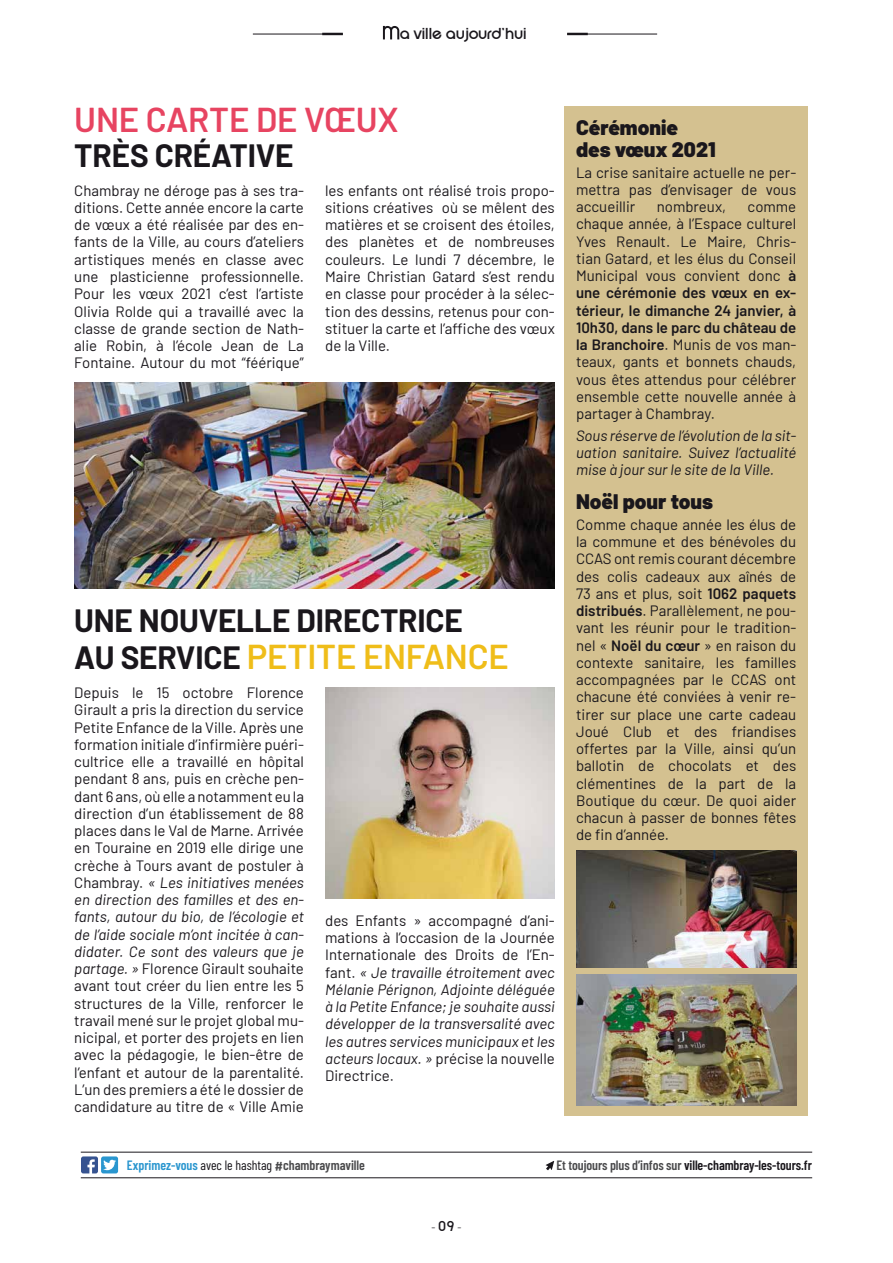
<style>
.page{position:relative;width:893px;height:1263px;background:#fff}
.page>*{position:absolute;margin:0;border:0;box-sizing:border-box;transform-origin:0 0}
.t1{font:600 34.5px "Barlow";letter-spacing:-.005em;color:#efbd19}
.t2{font:600 34.5px "Barlow";letter-spacing:-.005em;color:#e74461}
.t3{font:700 31.5px "Barlow";letter-spacing:-.005em;color:#1a171c}
.t4{font:900 21px/22.5px "Barlow";color:#1a171c}
.t5{font:700 16.5px "SF New Republic";letter-spacing:-.03em;color:#1a171c}
.t6{font:15px/17.2px "Barlow";color:#1a171c;text-align:justify}
.t7{font:italic 15px/17.2px "Barlow";color:#1a171c;text-align:justify}
.t8{font:600 13.5px "Barlow Condensed";letter-spacing:-.005em;color:#1a171c}
.t9{font:600 13.5px "Barlow Condensed";color:#4b4b4d}
.t10{font:10.05px "Barlow";color:#1a171c}
.s1{font-weight:700;font-size:31.5px;color:#1a171c}
.s2{font-style:italic}
.s3{font-style:normal}
.s4{font-weight:600}
.s5{color:#2a96cf}
.s6{font-weight:400;color:#1a171c}
.s7{color:#4b4b4d}
.s8{font-family:"SF New Republic";font-weight:700;font-size:15px}
</style>
<div class="page">
<div style="left:564px;top:106px;width:244px;height:1009px;background:#d4c190"></div>
<hr style="left:81px;top:1177px;width:731px;height:1px;background:#1a171c">
<hr style="left:81px;top:1152px;width:731px;height:1px;background:#1a171c">
<svg style="left:546px;top:1161px;width:8px;height:9px"></svg>
<svg style="left:81px;top:1156px;width:37px;height:17px"></svg>
<hr style="left:253px;top:34px;width:90px;height:1px;background:#1a171c">
<hr style="left:567px;top:34px;width:90px;height:1px;background:#1a171c">
<svg style="left:383px;top:26px;width:16px;height:13px"></svg>
<hr style="left:322px;top:33px;width:21px;height:2px;background:#1a171c">
<hr style="left:567px;top:33px;width:21px;height:2px;background:#1a171c">
<img style="left:74px;top:383px;width:481px;height:205px">
<img style="left:576px;top:850px;width:220px;height:117px">
<img style="left:576px;top:974px;width:220px;height:132px">
<img style="left:325px;top:688px;width:230px;height:210px">
<p class="t5" style="left:400px;top:25px;width:129px">a ville aujourd’hui</p>
<h1 class="t2" style="left:74px;top:95px;width:326px">UNE CARTE DE VŒUX</h1>
<h2 class="t3" style="left:74px;top:132px;width:221px">TRÈS CRÉATIVE</h2>
<p class="t6" style="left:74px;top:181px;width:231px">Chambray ne déroge pas à ses tra&shy;ditions. Cette année encore la carte de vœux a été réalisée par des en&shy;fants de la Ville, au cours d’ateliers artistiques menés en classe avec une plasticienne professionnelle.<br>Pour les vœux 2021 c’est l’artiste Olivia Rolde qui a travaillé avec la classe de grande section de Nath&shy;alie Robin, à l’école Jean de La Fontaine. Autour du mot “féérique”</p>
<p class="t6" style="left:325px;top:181px;width:231px">les enfants ont réalisé trois propo&shy;sitions créatives où se mêlent des matières et se croisent des étoiles, des planètes et de nombreuses couleurs. Le lundi 7 décembre, le Maire Christian Gatard s’est rendu en classe pour procéder à la sélec&shy;tion des dessins, retenus pour con&shy;stituer la carte et l’affiche des vœux de la Ville.</p>
<h2 class="t3" style="left:74px;top:597px;width:390px">UNE NOUVELLE DIRECTRICE</h2>
<h1 class="t1" style="left:74px;top:631px;width:436px"><span class="s1">AU SERVICE</span> PETITE ENFANCE</h1>
<p class="t6" style="left:74px;top:683px;width:231px">Depuis le 15 octobre Florence Girault a pris la direction du service Petite Enfance de la Ville. Après une formation initiale d’infirmière puéri&shy;cultrice elle a travaillé en hôpital pendant 8 ans, puis en crèche pen&shy;dant 6 ans, où elle a notamment eu la direction d’un établissement de 88 places dans le Val de Marne. Arrivée en Touraine en 2019 elle dirige une crèche à Tours avant de postuler à Chambray. <span class="s2">« Les initiatives menées en direction des familles et des en&shy;fants, autour du bio, de l’écologie et de l’aide sociale m’ont incitée à can&shy;didater. Ce sont des valeurs que je partage. »</span> Florence Girault souhaite avant tout créer du lien entre les 5 structures de la Ville, renforcer le travail mené sur le projet global mu&shy;nicipal, et porter des projets en lien avec la pédagogie, le bien-être de l’enfant et autour de la parentalité.<br>L’un des premiers a été le dossier de candidature au titre de « Ville Amie</p>
<p class="t7" style="left:325px;top:911px;width:231px"><span class="s3">des Enfants » accompagné d’ani&shy;mations à l’occasion de la Journée Internationale des Droits de l’En&shy;fant.</span> « Je travaille étroitement avec Mélanie Pérignon, Adjointe déléguée à la Petite Enfance; je souhaite aussi développer de la transversalité avec les autres services municipaux et les acteurs locaux. » <span class="s3">précise la nouvelle Directrice.</span></p>
<h3 class="t4" style="left:576px;top:114px;width:141px">Cérémonie des vœux 2021</h3>
<p class="t6" style="left:576px;top:162px;width:222px">La crise sanitaire actuelle ne per&shy;mettra pas d’envisager de vous accueillir</p>
<p class="t6" style="left:657px;top:197px;width:71px">nombreux,</p>
<p class="t6" style="left:576px;top:197px;width:222px;text-indent:171px">comme chaque année, à l’Espace culturel Yves Renault. Le Maire, Chris&shy;tian Gatard, et les élus du Conseil Municipal vous convient donc <span class="s4">à une cérémonie des vœux en ex&shy;térieur, le dimanche 24 janvier, à 10h30, dans le parc du château de la Branchoire</span>. Munis de vos man&shy;teaux, gants et bonnets chauds, vous êtes attendus pour célébrer ensemble cette nouvelle année à partager à Chambray.</p>
<p class="t7" style="left:576px;top:425px;width:222px">Sous réserve de l’évolution de la sit&shy;uation sanitaire. Suivez l’actualité mise à jour sur le site de la Ville.</p>
<h3 class="t4" style="left:576px;top:489px;width:139px">Noël pour tous</h3>
<p class="t6" style="left:576px;top:515px;width:222px">Comme chaque année les élus de la commune et des bénévoles du CCAS ont remis courant décembre des colis cadeaux aux aînés de 73 ans et plus, soit <span class="s4">1062 paquets distribués</span>. Parallèlement, ne pou&shy;vant les réunir pour le tradition&shy;nel « <span class="s4">Noël du cœur</span> » en raison du contexte sanitaire, les familles accompagnées par le CCAS ont chacune été conviées à venir re&shy;tirer sur place une carte cadeau Joué Club et des friandises offertes par la Ville, ainsi qu’un ballotin de chocolats et des clémentines de la part de la Boutique du cœur. De quoi aider chacun à passer de bonnes fêtes de fin d’année.</p>
<p class="t9" style="left:127px;top:1156px;width:240px"><span class="s5">Exprimez-vous</span> <span class="s6">avec le hashtag</span> #chambraymaville</p>
<p class="t8" style="left:556px;top:1156px;width:257px"><span class="s7">Et toujours plus d’infos sur</span> ville-chambray-les-tours.fr</p>
<p class="t10" style="left:431px;top:1220px;width:31px">- <span class="s8">09</span> -</p>
</div>
